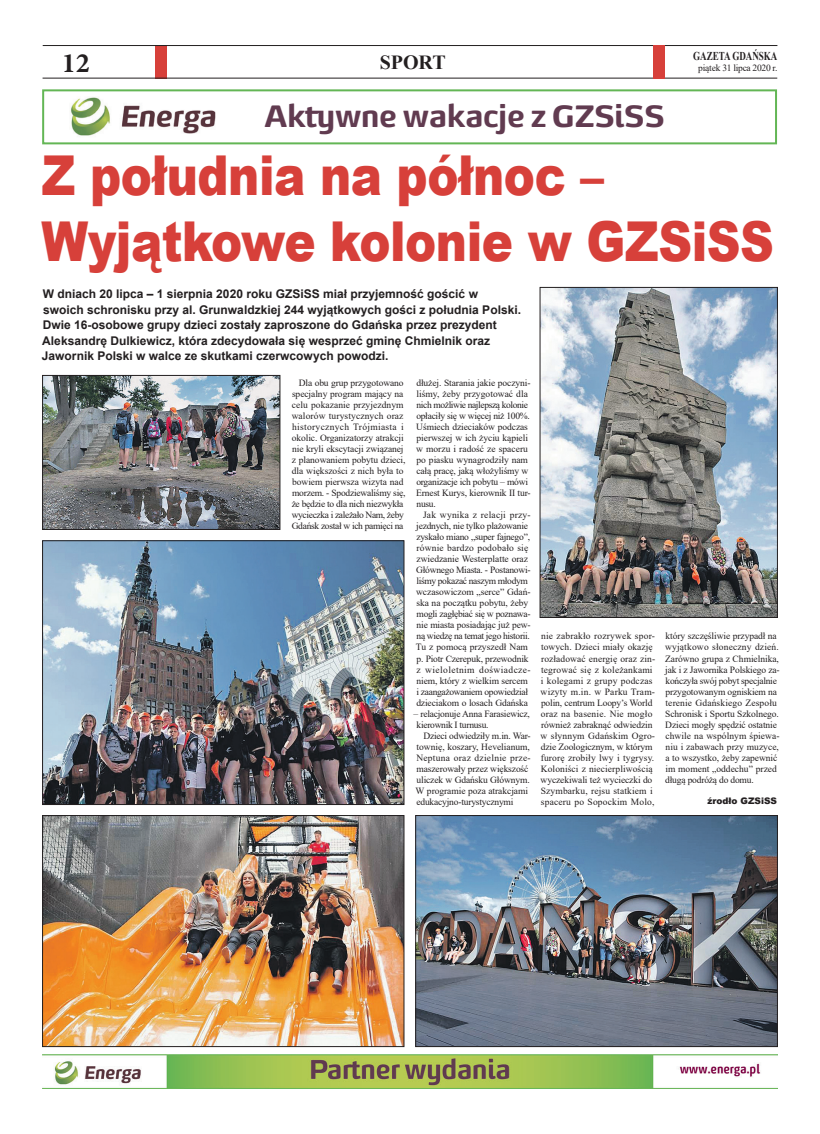
<style>
.page{position:relative;width:820px;height:1134px;background:#fff}
.page>*{position:absolute;margin:0;border:0;box-sizing:border-box;transform-origin:0 0}
.t1{font:900 55px/66px "Arial";letter-spacing:-.01em;color:#d7403a;scale:.85 1}
.t2{font:700 31px "Energa";letter-spacing:-.03em;color:#613b50}
.t3{font:700 28px "Minion Pro";color:#231f20}
.t4{font:700 20px "Times New Roman";color:#231f20}
.t5{font:700 12px/15.5px "Arial";color:#231f20}
.t6{font:700 12px "Times New Roman";color:#231f20;scale:.75 1}
.t7{font:9.5px/11px "Times New Roman";letter-spacing:-.01em;color:#231f20}
.t8{font:9.5px/11px "Times New Roman";letter-spacing:.015em;color:#231f20}
.t9{font:9.5px "Times New Roman";letter-spacing:-.03em;color:#231f20}
.t10{font:900 9px "Arial";color:#231f20}
</style>
<div class="page">
<div style="left:156px;top:45px;width:11px;height:33px;background:#d7403a"></div>
<hr style="left:43px;top:45px;width:734px;height:1px;background:#231f20">
<hr style="left:43px;top:78px;width:734px;height:1px;background:#231f20">
<div style="left:652px;top:45px;width:12px;height:33px;background:#d7403a"></div>
<img style="left:42px;top:1055px;width:735px;height:33px">
<div style="left:42px;top:89px;width:734px;height:55px;background:#fff;border:2px solid #63b655"></div>
<img style="left:70px;top:97px;width:146px;height:39px">
<img style="left:541px;top:289px;width:234px;height:327px">
<div style="left:539px;top:287px;width:238px;height:331px;border:1px solid #231f20"></div>
<img style="left:44px;top:542px;width:358px;height:261px">
<div style="left:42px;top:540px;width:362px;height:265px;border:1px solid #231f20"></div>
<img style="left:44px;top:817px;width:358px;height:228px">
<div style="left:42px;top:815px;width:362px;height:232px;border:1px solid #231f20"></div>
<img style="left:44px;top:377px;width:234px;height:151px">
<div style="left:42px;top:375px;width:238px;height:155px;border:1px solid #231f20"></div>
<img style="left:417px;top:817px;width:358px;height:228px">
<div style="left:415px;top:815px;width:362px;height:232px;border:1px solid #231f20"></div>
<p class="t6" style="left:693px;top:47px;width:114px">GAZETA GDAŃSKA</p>
<h3 class="t3" style="left:62px;top:44px;width:30px">12</h3>
<h3 class="t4" style="left:379px;top:48px;width:67px">SPORT</h3>
<p class="t9" style="left:698px;top:61px;width:81px">piątek 31 lipca 2020 r.</p>
<h2 class="t2" style="left:264px;top:95px;width:402px">Aktywne wakacje z GZSiSS</h2>
<h1 class="t1" style="left:42px;top:140px;width:862px">Z południa na północ –<br>Wyjątkowe kolonie w GZSiSS</h1>
<p class="t5" style="left:42px;top:287px;width:480px">W dniach 20 lipca – 1 sierpnia 2020 roku GZSiSS miał przyjemność gościć w<br>swoich schronisku przy al. Grunwaldzkiej 244 wyjątkowych gości z południa Polski.<br>Dwie 16-osobowe grupy dzieci zostały zaproszone do Gdańska przez prezydent Aleksandrę Dulkiewicz, która zdecydowała się wesprzeć gminę Chmielnik oraz Jawornik Polski w walce ze skutkami czerwcowych powodzi.</p>
<p class="t7" style="left:291px;top:377px;width:115px;text-align:center">Dla obu grup przygotowano specjalny program mający na celu pokazanie przyjezdnym walorów turystycznych oraz historycznych Trójmiasta i okolic. Organizatorzy atrakcji nie kryli ekscytacji związanej z planowaniem pobytu dzieci, dla większości z nich była to bowiem pierwsza wizyta nad morzem. - Spodziewaliśmy się, że będzie to dla nich niezwykła wycieczka i zależało Nam, żeby<br>Gdańsk został w ich pamięci na</p>
<p class="t7" style="left:416px;top:377px;width:116px">dłużej. Starania jakie poczyni&shy;liśmy, żeby przygotować dla nich możliwie najlepszą kolonie opłaciły się w więcej niż 100%.<br>Uśmiech dzieciaków podczas pierwszej w ich życiu kąpieli w morzu i radość ze spaceru po piasku wynagrodziły nam całą pracę, jaką włożyliśmy w organizacje ich pobytu – mówi<br>Ernest Kurys, kierownik II tur&shy;nusu.</p>
<p class="t7" style="left:416px;top:509px;width:116px;text-indent:7px">Jak wynika z relacji przy&shy;jezdnych, nie tylko plażowanie zyskało miano „super fajnego”, równie bardzo podobało się zwiedzanie Westerplatte oraz<br>Głównego Miasta. - Postanowi&shy;liśmy pokazać naszym młodym wczasowiczom „serce” Gdań&shy;ska na początku pobytu, żeby mogli zagłębiać się w poznawa&shy;nie miasta posiadając już pew&shy;ną wiedzę na temat jego historii.<br>Tu z pomocą przyszedł Nam p. Piotr Czerepuk, przewodnik z wieloletnim doświadcze&shy;niem, który z wielkim sercem i zaangażowaniem opowiedział dzieciakom o losach Gdańska</p>
<p class="t7" style="left:416px;top:707px;width:115px;text-indent:-3px">– relacjonuje Anna Farasiewicz, kierownik I turnusu.</p>
<p class="t7" style="left:415px;top:729px;width:116px;text-indent:8px">Dzieci odwiedziły m.in. War&shy;townię, koszary, Hevelianum,<br>Neptuna oraz dzielnie prze&shy;maszerowały przez większość uliczek w Gdańsku Głównym.<br>W programie poza atrakcjami edukacyjno-turystycznymi</p>
<p class="t8" style="left:540px;top:630px;width:116px">nie zabrakło rozrywek spor&shy;towych. Dzieci miały okazję rozładować energię oraz zin&shy;tegrować się z koleżankami i kolegami z grupy podczas wizyty m.in. w Parku Tram&shy;polin, centrum Loopy’s World oraz na basenie. Nie mogło również zabraknąć odwiedzin w słynnym Gdańskim Ogro&shy;dzie Zoologicznym, w którym furorę zrobiły lwy i tygrysy.<br>Koloniści z niecierpliwością wyczekiwali też wycieczki do<br>Szymbarku, rejsu statkiem i spaceru po Sopockim Molo,</p>
<p class="t7" style="left:664px;top:630px;width:116px">który szczęśliwie przypadł na wyjątkowo słoneczny dzień.<br>Zarówno grupa z Chmielnika, jak i z Jawornika Polskiego za&shy;kończyła swój pobyt specjalnie przygotowanym ogniskiem na terenie Gdańskiego Zespołu<br>Schronisk i Sportu Szkolnego.<br>Dzieci mogły spędzić ostatnie chwile na wspólnym śpiewa&shy;niu i zabawach przy muzyce, a to wszystko, żeby zapewnić im moment „oddechu” przed długą podróżą do domu.</p>
<p class="t10" style="left:707px;top:794px;width:71px">źrodło GZSiSS</p>
</div>
